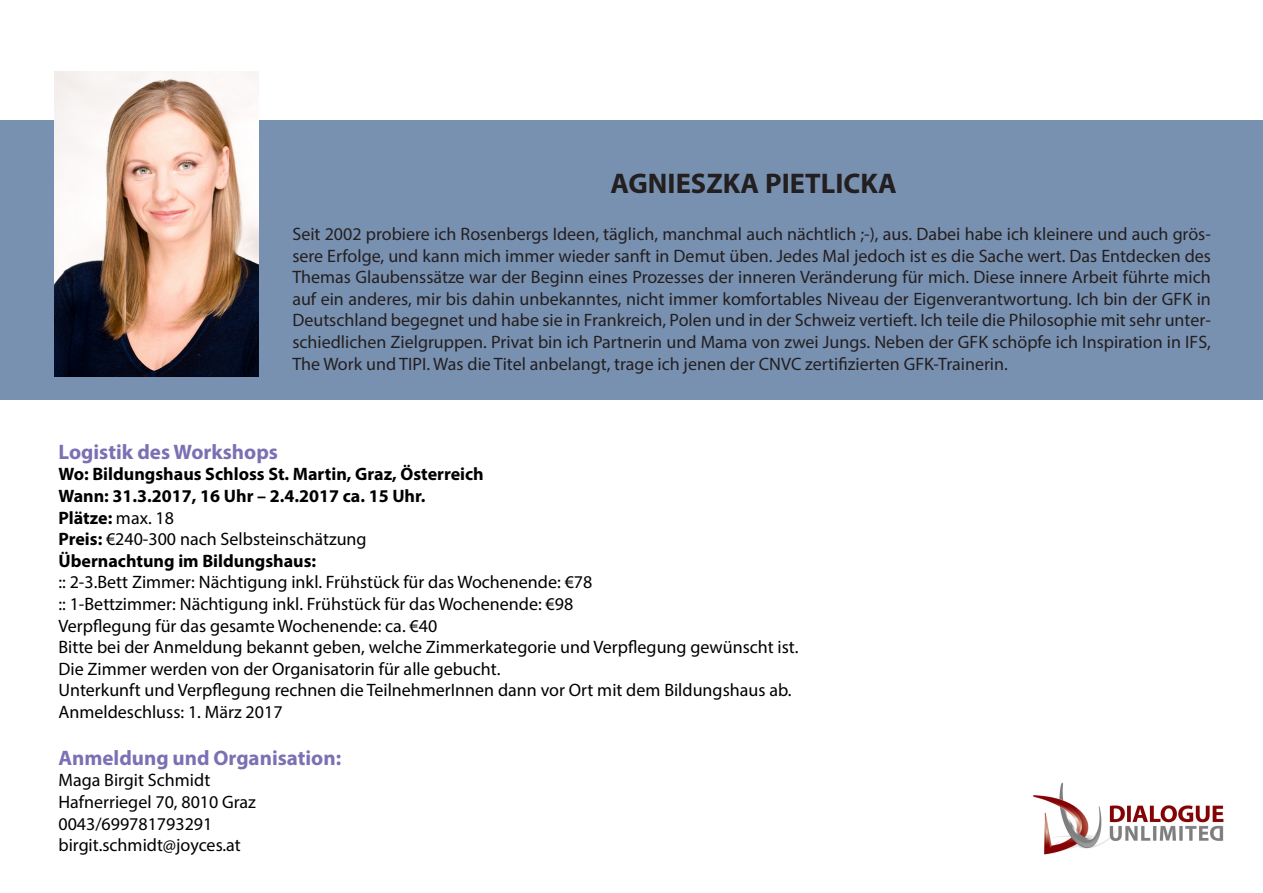
<style>
.page{position:relative;width:1263px;height:893px;background:#fff}
.page>*{position:absolute;margin:0;border:0;box-sizing:border-box;transform-origin:0 0}
.t1{font:700 28.5px "Myriad Pro";color:#231f20}
.t2{font:700 21px "Myriad Pro";color:#7b70b3}
.t3{font:18px/21.6px "Myriad Pro";color:#231f20;text-align:justify}
.t4{font:18px/21.6px "Myriad Pro";color:#010000}
.t5{font:700 18px/21.6px "Myriad Pro";color:#010000}
.s1{font-weight:400}
</style>
<div class="page">
<div style="left:0;top:121px;width:1263px;height:279px;background:#7991b1"></div>
<img style="left:54px;top:71px;width:204px;height:305px">
<img style="left:1033px;top:782px;width:191px;height:73px">
<h1 class="t1" style="left:610px;top:165px;width:288px">AGNIESZKA PIETLICKA</h1>
<p class="t3" style="left:292px;top:223px;width:920px">Seit 2002 probiere ich Rosenbergs Ideen, täglich, manchmal auch nächtlich ;-), aus. Dabei habe ich kleinere und auch grös&shy;sere Erfolge, und kann mich immer wieder sanft in Demut üben. Jedes Mal jedoch ist es die Sache wert. Das Entdecken des Themas Glaubenssätze war der Beginn eines Prozesses der inneren Veränderung für mich. Diese innere Arbeit führte mich auf ein anderes, mir bis dahin unbekanntes, nicht immer komfortables Niveau der Eigenverantwortung. Ich bin der GFK in Deutschland begegnet und habe sie in Frankreich, Polen und in der Schweiz vertieft. Ich teile die Philosophie mit sehr unter&shy;schiedlichen Zielgruppen. Privat bin ich Partnerin und Mama von zwei Jungs. Neben der GFK schöpfe ich Inspiration in IFS, The Work und TIPI. Was die Titel anbelangt, trage ich jenen der CNVC zertifizierten GFK-Trainerin.</p>
<p class="t2" style="left:58px;top:438px;width:221px">Logistik des Workshops</p>
<p class="t5" style="left:58px;top:463px;width:427px">Wo: Bildungshaus Schloss St. Martin, Graz, Österreich Wann: 31.3.2017, 16 Uhr – 2.4.2017 ca. 15 Uhr.<br>Plätze: <span class="s1">max. 18<br></span>Preis: <span class="s1">€240-300 nach Selbsteinschätzung </span>Übernachtung im Bildungshaus:</p>
<p class="t4" style="left:58px;top:571px;width:742px">:: 2-3.Bett Zimmer: Nächtigung inkl. Frühstück für das Wochenende: €78<br>:: 1-Bettzimmer: Nächtigung inkl. Frühstück für das Wochenende: €98<br>Verpflegung für das gesamte Wochenende: ca. €40<br>Bitte bei der Anmeldung bekannt geben, welche Zimmerkategorie und Verpflegung gewünscht ist.<br>Die Zimmer werden von der Organisatorin für alle gebucht.<br>Unterkunft und Verpflegung rechnen die TeilnehmerInnen dann vor Ort mit dem Bildungshaus ab.<br>Anmeldeschluss: 1. März 2017</p>
<p class="t2" style="left:58px;top:744px;width:284px">Anmeldung und Organisation:</p>
<p class="t4" style="left:58px;top:769px;width:199px">Maga Birgit Schmidt<br>Hafnerriegel 70, 8010 Graz<br>0043/699781793291 birgit.schmidt@joyces.at</p>
</div>
